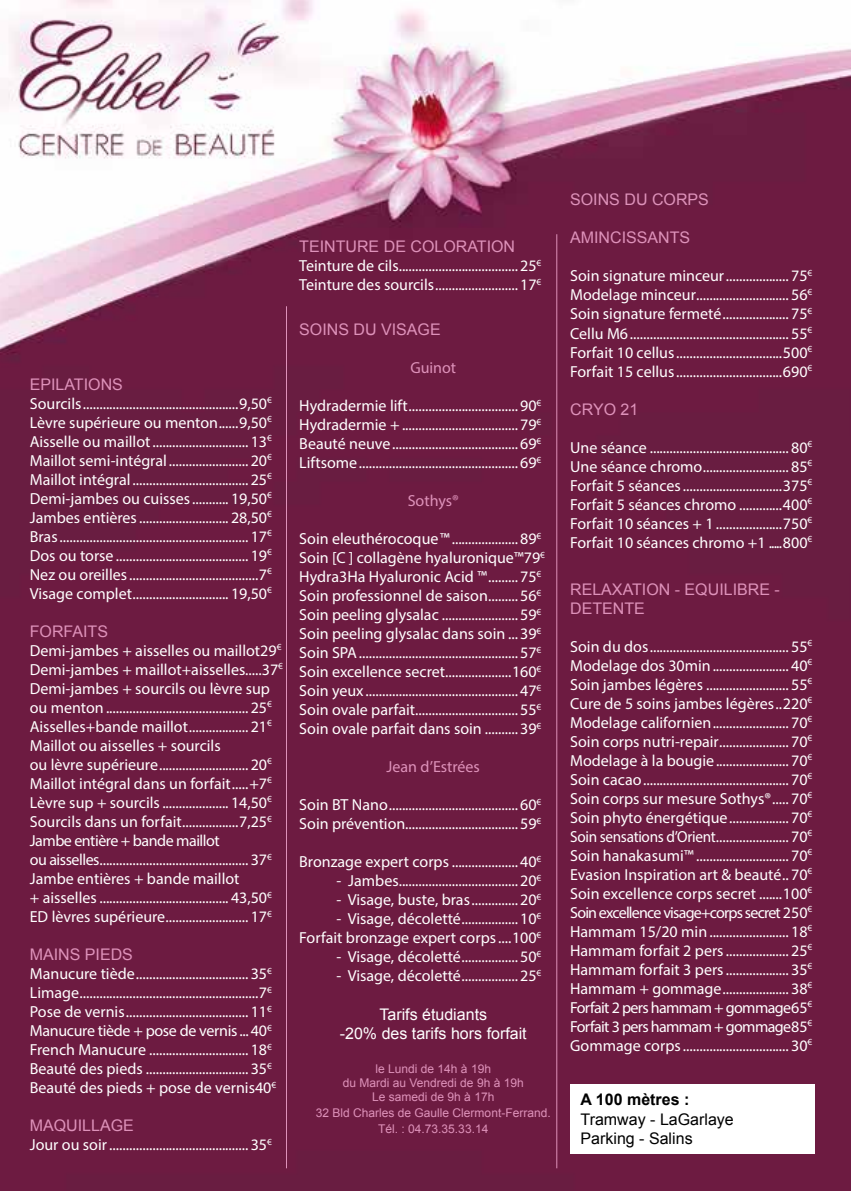
<style>
.page{position:relative;width:851px;height:1191px;background:#fff}
.page>*{position:absolute;margin:0;border:0;box-sizing:border-box;transform-origin:0 0}
.t1{font:16px/19px "Myriad Pro";color:#fff;text-align:justify}
.t2{font:16px/19px "Arial";color:#de92ba}
.t3{font:16px/19.2px "Arial";color:#fff;text-align:center}
.t4{font:16px/19.2px "Arial";color:#000}
.t5{font:16px "Myriad Pro";color:#de92ba}
.t6{font:700 16px "Arial";color:#000}
.t7{font:12px/14.4px "Arial";color:#de92ba;text-align:center}
</style>
<div class="page">
<img style="left:0;top:0;width:850px;height:1191px">
<hr style="left:286px;top:306px;width:1px;height:862px;background:#de92ba">
<hr style="left:556px;top:234px;width:1px;height:934px;background:#de92ba">
<div style="left:570px;top:1084px;width:244px;height:70px;background:#fff"></div>
<p class="t2" style="left:30px;top:374px;width:95px">EPILATIONS</p>
<p class="t1" style="left:30px;top:393px;width:244px">Sourcils...............................................9,50<sup>€ </sup>Lèvre supérieure ou menton......9,50<sup>€ </sup>Aisselle ou maillot............................. 13<sup>€ </sup>Maillot semi-intégral ........................ 20<sup>€ </sup>Maillot intégral ................................... 25<sup>€ </sup>Demi-jambes ou cuisses........... 19,50<sup>€ </sup>Jambes entières........................... 28,50<sup>€ </sup>Bras......................................................... 17<sup>€ </sup>Dos ou torse ........................................ 19<sup>€ </sup>Nez ou oreilles.......................................7<sup>€ </sup>Visage complet............................. 19,50<sup>€</sup></p>
<p class="t2" style="left:30px;top:621px;width:80px">FORFAITS</p>
<p class="t1" style="left:30px;top:640px;width:255px;text-align:left">Demi-jambes + aisselles ou maillot29<sup>€ </sup>Demi-jambes + maillot+aisselles.....37<sup>€ </sup>Demi-jambes + sourcils ou lèvre sup ou menton........................................... 25<sup>€ </sup>Aisselles+bande maillot.................. 21<sup>€ </sup>Maillot ou aisselles + sourcils<br>ou lèvre supérieure........................... 20<sup>€ </sup>Maillot intégral dans un forfait.....+7<sup>€ </sup>Lèvre sup + sourcils.................... 14,50<sup>€ </sup>Sourcils dans un forfait.................7,25<sup>€ </sup>Jambe entière + bande maillot<br>ou aisselles............................................. 37<sup>€ </sup>Jambe entières + bande maillot<br>+ aisselles ....................................... 43,50<sup>€ </sup>ED lèvres supérieure......................... 17<sup>€</sup></p>
<p class="t2" style="left:30px;top:944px;width:105px">MAINS PIEDS</p>
<p class="t1" style="left:30px;top:963px;width:248px;text-align:left">Manucure tiède.................................. 35<sup>€ </sup>Limage......................................................7<sup>€ </sup>Pose de vernis..................................... 11<sup>€ </sup>Manucure tiède + pose de vernis... 40<sup>€ </sup>French Manucure .............................. 18<sup>€ </sup>Beauté des pieds ............................... 35<sup>€ </sup>Beauté des pieds + pose de vernis40<sup>€</sup></p>
<p class="t2" style="left:30px;top:1115px;width:106px">MAQUILLAGE</p>
<p class="t1" style="left:30px;top:1134px;width:244px">Jour ou soir.......................................... 35<sup>€</sup></p>
<p class="t2" style="left:299px;top:237px;width:217px">TEINTURE DE COLORATION</p>
<p class="t1" style="left:299px;top:256px;width:244px">Teinture de cils.................................... 25<sup>€<br></sup>Teinture des sourcils......................... 17<sup>€</sup></p>
<p class="t2" style="left:299px;top:320px;width:143px">SOINS DU VISAGE</p>
<p class="t5" style="left:410px;top:358px;width:47px">Guinot</p>
<p class="t1" style="left:299px;top:396px;width:244px">Hydradermie lift................................. 90<sup>€ </sup>Hydradermie + ................................... 79<sup>€ </sup>Beauté neuve...................................... 69<sup>€ </sup>Liftsome................................................ 69<sup>€</sup></p>
<p class="t5" style="left:407px;top:491px;width:53px">Sothys®</p>
<p class="t1" style="left:299px;top:529px;width:247px;text-align:left">Soin eleuthérocoque ™.................... 89<sup>€ </sup>Soin [C ] collagène hyaluronique™79<sup>€ </sup>Hydra3Ha Hyaluronic Acid ™......... 75<sup>€ </sup>Soin professionnel de saison......... 56<sup>€ </sup>Soin peeling glysalac ....................... 59<sup>€ </sup>Soin peeling glysalac dans soin ... 39<sup>€ </sup>Soin SPA................................................ 57<sup>€ </sup>Soin excellence secret....................160<sup>€ </sup>Soin yeux.............................................. 47<sup>€ </sup>Soin ovale parfait............................... 55<sup>€ </sup>Soin ovale parfait dans soin .......... 39<sup>€</sup></p>
<p class="t5" style="left:386px;top:757px;width:95px">Jean d’Estrées</p>
<p class="t1" style="left:299px;top:795px;width:244px">Soin BT Nano....................................... 60<sup>€<br></sup>Soin prévention.................................. 59<sup>€</sup></p>
<p class="t1" style="left:299px;top:852px;width:244px">Bronzage expert corps .................... 40<sup>€</sup></p>
<p class="t1" style="left:336px;top:871px;width:206px">- Jambes.................................... 20<sup>€</sup></p>
<p class="t1" style="left:336px;top:890px;width:206px">- Visage, buste, bras.............. 20<sup>€</sup></p>
<p class="t1" style="left:299px;top:909px;width:244px;text-align:right">- Visage, décoletté................. 10<sup>€<br></sup>Forfait bronzage expert corps....100<sup>€</sup></p>
<p class="t1" style="left:336px;top:947px;width:206px">- Visage, décoletté................. 50<sup>€</sup></p>
<p class="t1" style="left:336px;top:966px;width:206px">- Visage, décoletté................. 25<sup>€</sup></p>
<p class="t3" style="left:340px;top:1004px;width:188px">Tarifs étudiants<br>-20% des tarifs hors forfait</p>
<p class="t7" style="left:343px;top:1061px;width:182px">le Lundi de 14h à 19h<br>du Mardi au Vendredi de 9h à 19h<br>Le samedi de 9h à 17h</p>
<p class="t7" style="left:316px;top:1105px;width:236px;line-height:16px">32 Bld Charles de Gaulle Clermont-Ferrand.<br>Tél. : 04.73.35.33.14</p>
<p class="t2" style="left:570px;top:190px;width:140px">SOINS DU CORPS</p>
<p class="t2" style="left:570px;top:228px;width:122px">AMINCISSANTS</p>
<p class="t1" style="left:570px;top:266px;width:244px">Soin signature minceur................... 75<sup>€ </sup>Modelage minceur............................ 56<sup>€ </sup>Soin signature fermeté.................... 75<sup>€ </sup>Cellu M6................................................ 55<sup>€ </sup>Forfait 10 cellus................................500<sup>€ </sup>Forfait 15 cellus................................690<sup>€</sup></p>
<p class="t2" style="left:570px;top:399px;width:70px">CRYO 21</p>
<p class="t1" style="left:570px;top:437px;width:244px">Une séance .......................................... 80<sup>€ </sup>Une séance chromo.......................... 85<sup>€ </sup>Forfait 5 séances..............................375<sup>€ </sup>Forfait 5 séances chromo .............400<sup>€ </sup>Forfait 10 séances + 1 ....................750<sup>€ </sup>Forfait 10 séances chromo +1 .....800<sup>€</sup></p>
<p class="t2" style="left:570px;top:579px;width:211px">RELAXATION - EQUILIBRE -<br>DETENTE</p>
<p class="t1" style="left:570px;top:636px;width:244px">Soin du dos.......................................... 55<sup>€ </sup>Modelage dos 30min....................... 40<sup>€ </sup>Soin jambes légères ......................... 55<sup>€ </sup>Cure de 5 soins jambes légères..220<sup>€ </sup>Modelage californien....................... 70<sup>€ </sup>Soin corps nutri-repair..................... 70<sup>€ </sup>Modelage à la bougie...................... 70<sup>€ </sup>Soin cacao............................................ 70<sup>€ </sup>Soin corps sur mesure Sothys®..... 70<sup>€ </sup>Soin phyto énergétique.................. 70<sup>€ </sup>Soin sensations d’Orient...................... 70<sup>€ </sup>Soin hanakasumi™............................ 70<sup>€ </sup>Evasion Inspiration art &amp; beauté.. 70<sup>€ </sup>Soin excellence corps secret .......100<sup>€ </sup>Soin excellence visage+corps secret 250<sup>€ </sup>Hammam 15/20 min........................ 18<sup>€ </sup>Hammam forfait 2 pers................... 25<sup>€ </sup>Hammam forfait 3 pers................... 35<sup>€ </sup>Hammam + gommage.................... 38<sup>€ </sup>Forfait 2 pers hammam + gommage65<sup>€ </sup>Forfait 3 pers hammam + gommage85<sup>€ </sup>Gommage corps................................ 30<sup>€</sup></p>
<p class="t6" style="left:580px;top:1088px;width:110px">A 100 mètres :</p>
<p class="t4" style="left:580px;top:1109px;width:155px">Tramway - LaGarlaye<br>Parking - Salins</p>
</div>
